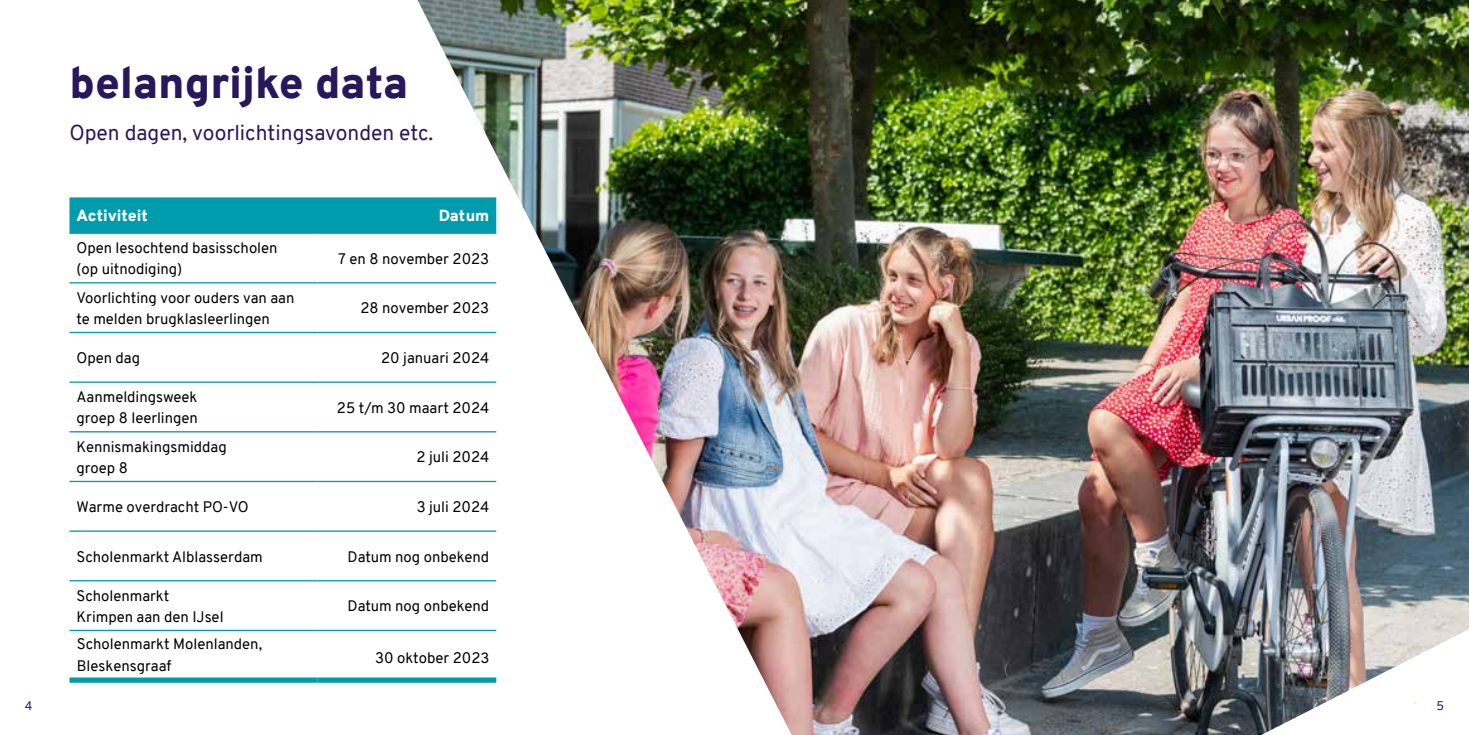
<style>
.page{position:relative;width:1469px;height:735px;background:#fff}
.page>*{position:absolute;margin:0;border:0;box-sizing:border-box;transform-origin:0 0}
.t1{font:900 43.75px "Overpass";color:#28175c}
.t2{font:21px "Overpass";color:#28175c}
.t3{font:900 15.75px "Overpass";color:#fff}
.t4{font:14.88px/21px "Overpass";color:#000}
.t5{font:12.25px "Overpass";color:#28175c}
</style>
<div class="page">
<div style="left:69px;top:197px;width:348px;height:35px;background:#009bac"></div>
<hr style="left:69px;top:232px;width:248px;height:2px;background:#009bac">
<hr style="left:69px;top:282px;width:248px;height:1px;background:#009bac">
<hr style="left:317px;top:232px;width:179px;height:2px;background:#009bac">
<hr style="left:69px;top:331px;width:248px;height:2px;background:#009bac">
<hr style="left:317px;top:282px;width:179px;height:1px;background:#009bac">
<hr style="left:69px;top:381px;width:248px;height:1px;background:#009bac">
<hr style="left:69px;top:431px;width:248px;height:1px;background:#009bac">
<hr style="left:69px;top:480px;width:248px;height:2px;background:#009bac">
<hr style="left:69px;top:530px;width:248px;height:1px;background:#009bac">
<hr style="left:69px;top:579px;width:248px;height:2px;background:#009bac">
<hr style="left:317px;top:331px;width:179px;height:2px;background:#009bac">
<hr style="left:317px;top:381px;width:179px;height:1px;background:#009bac">
<hr style="left:317px;top:431px;width:179px;height:1px;background:#009bac">
<hr style="left:317px;top:480px;width:179px;height:2px;background:#009bac">
<hr style="left:317px;top:530px;width:179px;height:1px;background:#009bac">
<hr style="left:317px;top:579px;width:179px;height:2px;background:#009bac">
<hr style="left:69px;top:629px;width:248px;height:1px;background:#009bac">
<hr style="left:317px;top:629px;width:179px;height:1px;background:#009bac">
<div style="left:69px;top:677px;width:248px;height:5px;background:#009bac"></div>
<div style="left:317px;top:677px;width:179px;height:5px;background:#009bac"></div>
<img style="left:417px;top:0;width:1051px;height:734px">
<h1 class="t1" style="left:69px;top:51px;width:340px">belangrijke data</h1>
<h2 class="t2" style="left:69px;top:117px;width:365px">Open dagen, voorlichtingsavonden etc.</h2>
<p class="t3" style="left:76px;top:204px;width:73px">Activiteit</p>
<p class="t3" style="left:439px;top:204px;width:52px">Datum</p>
<p class="t4" style="left:76px;top:237px;width:203px">Open lesochtend basisscholen (op uitnodiging)</p>
<p class="t4" style="left:338px;top:248px;width:152px">7 en 8 november 2023</p>
<p class="t4" style="left:76px;top:287px;width:219px">Voorlichting voor ouders van aan te melden brugklasleerlingen</p>
<p class="t4" style="left:360px;top:297px;width:130px">28 november 2023</p>
<p class="t4" style="left:76px;top:347px;width:65px">Open dag</p>
<p class="t4" style="left:381px;top:347px;width:110px">20 januari 2024</p>
<p class="t4" style="left:76px;top:386px;width:123px">Aanmeldingsweek groep 8 leerlingen</p>
<p class="t4" style="left:337px;top:397px;width:154px">25 t/m 30 maart 2024</p>
<p class="t4" style="left:76px;top:436px;width:152px">Kennismakingsmiddag groep 8</p>
<p class="t4" style="left:416px;top:446px;width:74px">2 juli 2024</p>
<p class="t4" style="left:76px;top:496px;width:174px">Warme overdracht PO-VO</p>
<p class="t4" style="left:416px;top:496px;width:74px">3 juli 2024</p>
<p class="t4" style="left:76px;top:545px;width:188px">Scholenmarkt Alblasserdam</p>
<p class="t4" style="left:347px;top:545px;width:143px">Datum nog onbekend</p>
<p class="t4" style="left:76px;top:584px;width:149px">Scholenmarkt<br>Krimpen aan den IJsel</p>
<p class="t4" style="left:347px;top:595px;width:143px">Datum nog onbekend</p>
<p class="t4" style="left:77px;top:632px;width:187px;line-height:22.2px">Scholenmarkt Molenlanden,<br>Bleskensgraaf</p>
<p class="t4" style="left:375px;top:647px;width:116px">30 oktober 2023</p>
<p class="t5" style="left:25px;top:696px;width:9px">4</p>
<p class="t5" style="left:1436px;top:696px;width:9px">5</p>
</div>
